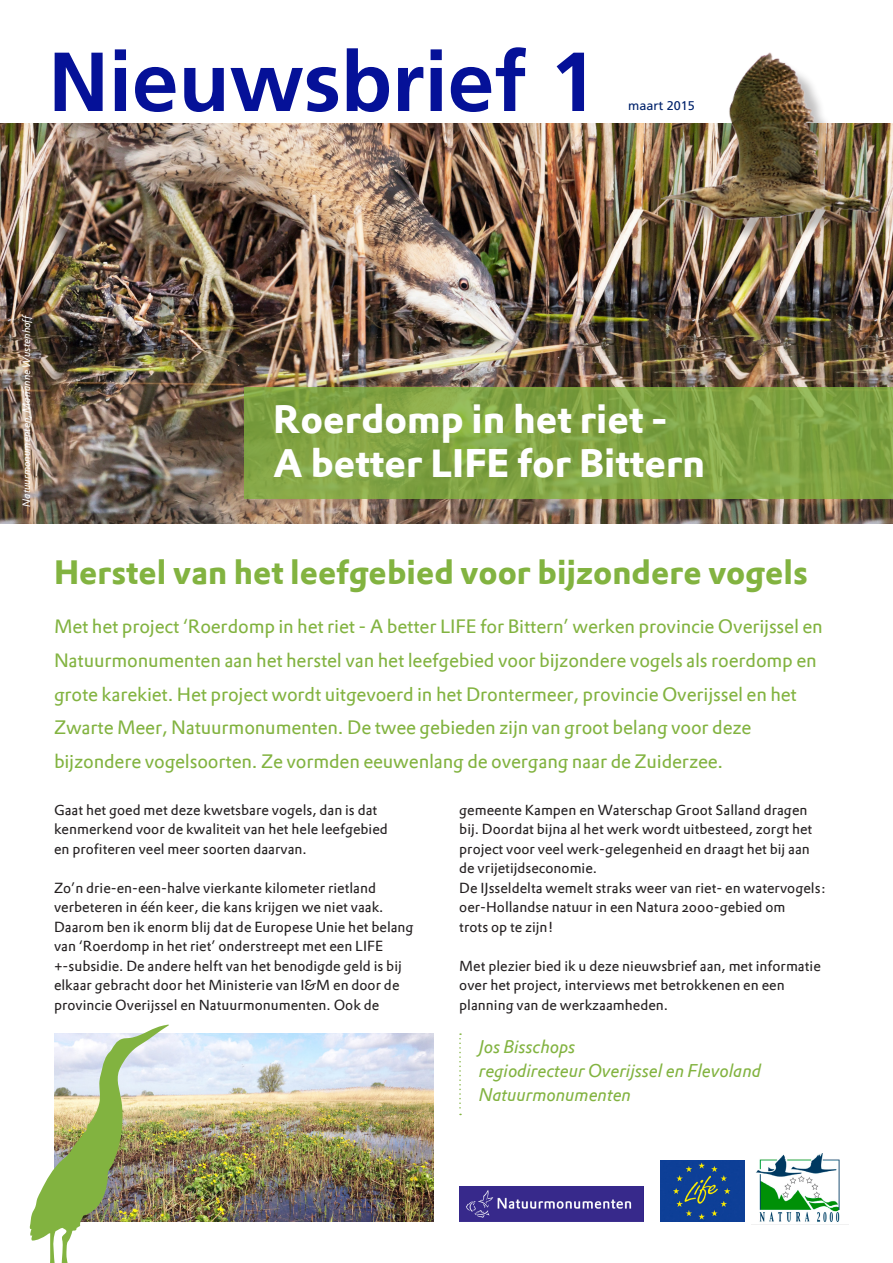
<style>
.page{position:relative;width:893px;height:1263px;background:#fff}
.page>*{position:absolute;margin:0;border:0;box-sizing:border-box;transform-origin:0 0}
.t1{font:700 83.55px "Frutiger LT Std";color:#051198}
.t2{font:700 39px "DTL Prokyon ST";color:#fff}
.kop_18pt{font:700 33px "DTL Prokyon ST";color:#82b340}
.plat_9pt{font:18.9px/33.6px "DTL Prokyon ST";letter-spacing:-.01em;color:#82b340}
.plat_9pt-2{font:italic 18px "DTL Prokyon ST";letter-spacing:-.01em;color:#82b340}
.plat_9pt-3{font:14.25px/19.5px "DTL Prokyon ST";color:#231f20}
.t3{font:12.6px "Frutiger LT Std";color:#00226b}
.plat_9pt-4{font:italic 10.5px "DTL Prokyon ST";letter-spacing:-.01em;color:#fff}
</style>
<div class="page">
<img style="left:0;top:123px;width:893px;height:400px">
<svg style="left:244px;top:388px;width:649px;height:111px;background:#81a444"></svg>
<img style="left:589px;top:52px;width:304px;height:225px">
<img style="left:459px;top:1187px;width:185px;height:35px">
<img style="left:660px;top:1160px;width:85px;height:62px">
<img style="left:756px;top:1153px;width:84px;height:69px">
<img style="left:169px;top:1033px;width:265px;height:189px">
<svg style="left:459px;top:1033px;width:2px;height:82px"></svg>
<img style="left:29px;top:1024px;width:140px;height:239px">
<p class="t1" style="left:48px;top:33px;width:549px">Nieuwsbrief 1</p>
<p class="t3" style="left:628px;top:98px;width:68px">maart 2015</p>
<p class="plat_9pt-4" style="left:19px;top:506px;width:194px;rotate:-90deg">Natuurmonumenten, Marianne Wustenhoff</p>
<p class="t2" style="left:273px;top:394px;width:396px">Roerdomp in het riet -</p>
<p class="t2" style="left:273px;top:437px;width:433px">A better LIFE for Bittern</p>
<p class="kop_18pt" style="left:54px;top:550px;width:755px">Herstel van het leefgebied voor bijzondere vogels</p>
<p class="plat_9pt" style="left:54px;top:610px;width:770px">Met het project ‘Roerdomp in het riet - A better LIFE for Bittern’ werken provincie Overijssel en Natuurmonumenten aan het herstel van het leefgebied voor bijzondere vogels als roerdomp en grote karekiet. Het project wordt uitgevoerd in het Drontermeer, provincie Overijssel en het Zwarte Meer, Natuurmonumenten. De twee gebieden zijn van groot belang voor deze bijzondere vogelsoorten. Ze vormden eeuwenlang de overgang naar de Zuiderzee.</p>
<p class="plat_9pt-3" style="left:54px;top:799px;width:335px">Gaat het goed met deze kwetsbare vogels, dan is dat kenmerkend voor de kwaliteit van het hele leefgebied en profiteren veel meer soorten daarvan.</p>
<p class="plat_9pt-3" style="left:54px;top:877px;width:361px">Zo’n drie-en-een-halve vierkante kilometer rietland verbeteren in één keer, die kans krijgen we niet vaak.<br>Daarom ben ik enorm blij dat de Europese Unie het belang van ‘Roerdomp in het riet’ onderstreept met een LIFE +-subsidie. De andere helft van het benodigde geld is bij elkaar gebracht door het Ministerie van I&amp;M en door de provincie Overijssel en Natuurmonumenten. Ook de</p>
<p class="plat_9pt-3" style="left:459px;top:799px;width:368px">gemeente Kampen en Waterschap Groot Salland dragen bij. Doordat bijna al het werk wordt uitbesteed, zorgt het project voor veel werk-gelegenheid en draagt het bij aan de vrijetijdseconomie.<br>De IJsseldelta wemelt straks weer van riet- en watervogels: oer-Hollandse natuur in een Natura 2000-gebied om<br>trots op te zijn!</p>
<p class="plat_9pt-3" style="left:459px;top:955px;width:363px">Met plezier bied ik u deze nieuwsbrief aan, met informatie over het project, interviews met betrokkenen en een planning van de werkzaamheden.</p>
<p class="plat_9pt-2" style="left:479px;top:1035px;width:98px">Jos Bisschops</p>
<p class="plat_9pt-2" style="left:479px;top:1059px;width:284px">regiodirecteur Overijssel en Flevoland</p>
<p class="plat_9pt-2" style="left:479px;top:1083px;width:154px">Natuurmonumenten</p>
</div>
